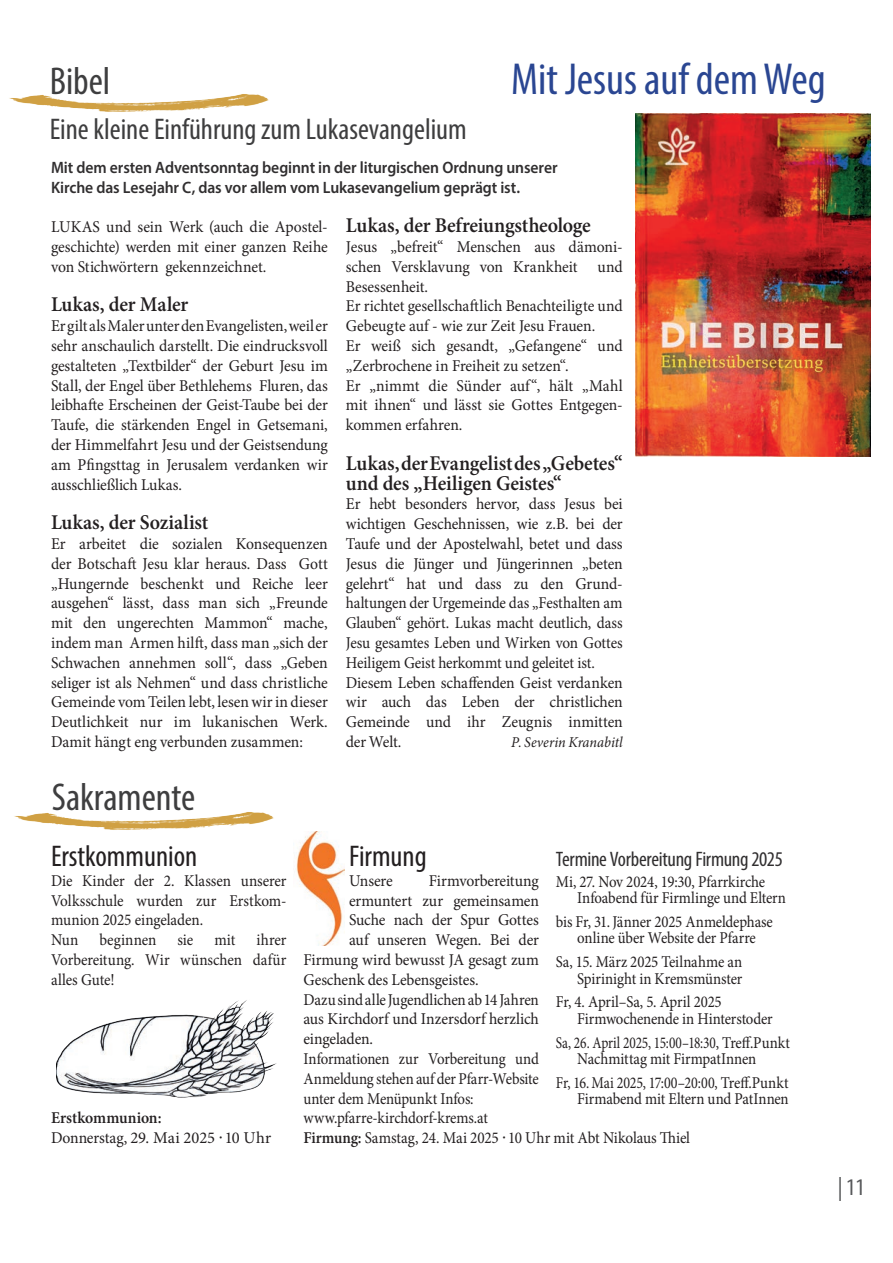
<style>
.page{position:relative;width:893px;height:1263px;background:#fff}
.page>*{position:absolute;margin:0;border:0;box-sizing:border-box;transform-origin:0 0}
.Ü2_Myriad_cond_30_blau{font:condensed 45px "Myriad Pro";color:#2a4692}
.Ü_Myriad_cond_22{font:condensed 39px "Myriad Pro";color:#3e3e3f}
.Ü_Myriad_cond_22-2{font:condensed 30px "Myriad Pro";color:#3e3e3f}
.Ü_Myriad_cond_20{font:condensed 30px "Myriad Pro";color:#231f20}
.Fließtext_Minion_11{font:condensed 30px "Myriad Pro";color:#231f20}
.t1{font:condensed 24px "Myriad Pro";color:#57585a}
.Fließtext_Minion_11-2{font:600 21px/19.8px "Minion Pro";letter-spacing:-.01em;color:#231f20;scale:.95 1}
.Fließtext_Minion_11-3{font:condensed 21px "Myriad Pro";letter-spacing:-.015em;color:#312f30}
.Fließtext_Minion_11-4{font:16.5px/19.8px "Minion Pro";letter-spacing:-.005em;color:#231f20;text-align:justify;scale:.95 1}
.Fließtext_Minion_11-5{font:16.5px/19.8px "Minion Pro";letter-spacing:-.005em;color:#231f20;text-align:justify;scale:.92 1}
.Minion_10_5{font:16.5px/16.5px "Minion Pro";letter-spacing:-.01em;color:#231f20;scale:.9 1}
.Spaltenüberschrift_myr11{font:600 16.5px/19.8px "Myriad Pro";letter-spacing:-.005em;color:#312f30;scale:.95 1}
.Fließtext_Minion_11-6{font:16.5px/19.8px "Minion Pro";letter-spacing:-.005em;color:#231f20;text-align:justify;scale:.9 1}
.Minion_12_semibold{font:16.5px/16.5px "Minion Pro";letter-spacing:-.01em;color:#231f20;text-align:right;scale:.85 1}
.Minion_12_semibold-2{font:16.5px/16.5px "Minion Pro";letter-spacing:-.01em;color:#231f20;scale:.81 1}
.Minion_12_semibold-3{font:16.5px/16.5px "Minion Pro";letter-spacing:-.01em;color:#231f20;scale:.9 1}
.Minion_12_semibold-4{font:16.5px "Minion Pro";letter-spacing:-.01em;color:#231f20;scale:.92 1}
.Fließtext_Minion_11-7{font:italic 15px "Minion Pro";color:#231f20;scale:.95 1}
.s1{font-weight:600}
.s2{font-family:"Myriad Pro"}
</style>
<div class="page">
<img style="left:14px;top:812px;width:260px;height:18px">
<img style="left:9px;top:94px;width:260px;height:18px">
<img style="left:635px;top:113px;width:235px;height:343px">
<img style="left:56px;top:1000px;width:220px;height:98px">
<img style="left:296px;top:831px;width:49px;height:114px">
<p class="Ü_Myriad_cond_22" style="left:50px;top:57px;width:62px">Bibel</p>
<p class="Ü_Myriad_cond_22-2" style="left:50px;top:111px;width:419px">Eine kleine Einführung zum Lukasevangelium</p>
<p class="Ü2_Myriad_cond_30_blau" style="left:511px;top:52px;width:316px">Mit Jesus auf dem Weg</p>
<p class="Spaltenüberschrift_myr11" style="left:51px;top:157px;width:535px">Mit dem ersten Adventsonntag beginnt in der liturgischen Ordnung unserer<br>Kirche das Lesejahr C, das vor allem vom Lukasevangelium geprägt ist.</p>
<p class="Fließtext_Minion_11-4" style="left:51px;top:217px;width:293px">LUKAS und sein Werk (auch die Apostel&shy;geschichte) werden mit einer ganzen Reihe von Stichwörtern gekennzeichnet.</p>
<p class="Fließtext_Minion_11-2" style="left:51px;top:295px;width:146px">Lukas, der Maler</p>
<p class="Fließtext_Minion_11-4" style="left:51px;top:316px;width:293px">Er gilt als Maler unter den Evangelisten, weil er sehr anschaulich darstellt. Die eindrucksvoll gestalteten „Textbilder“ der Geburt Jesu im Stall, der Engel über Bethlehems Fluren, das leibhafte Erscheinen der Geist-Taube bei der Taufe, die stärkenden Engel in Getsemani, der Himmelfahrt Jesu und der Geistsendung am Pfingsttag in Jerusalem verdanken wir ausschließlich Lukas.</p>
<p class="Fließtext_Minion_11-2" style="left:51px;top:512px;width:167px">Lukas, der Sozialist</p>
<p class="Fließtext_Minion_11-4" style="left:51px;top:534px;width:293px">Er arbeitet die sozialen Konsequenzen der Botschaft Jesu klar heraus. Dass Gott „Hungernde beschenkt und Reiche leer ausgehen“ lässt, dass man sich „Freunde mit den ungerechten Mammon“ mache, indem man Armen hilft, dass man „sich der Schwachen annehmen soll“, dass „Geben seliger ist als Nehmen“ und dass christliche Gemeinde vom Teilen lebt, lesen wir in dieser Deutlichkeit nur im lukanischen Werk.<br>Damit hängt eng verbunden zusammen:</p>
<p class="Fließtext_Minion_11-2" style="left:346px;top:215px;width:259px">Lukas, der Befreiungstheologe</p>
<p class="Fließtext_Minion_11-4" style="left:346px;top:237px;width:293px">Jesus „befreit“ Menschen aus dämoni‑ schen Versklavung von Krankheit und Besessenheit.</p>
<p class="Fließtext_Minion_11-4" style="left:346px;top:296px;width:293px">Er richtet gesellschaftlich Benachteiligte und<br>Gebeugte auf - wie zur Zeit Jesu Frauen.</p>
<p class="Fließtext_Minion_11-4" style="left:346px;top:336px;width:293px">Er weiß sich gesandt, „Gefangene“ und „Zerbrochene in Freiheit zu setzen“.</p>
<p class="Fließtext_Minion_11-4" style="left:346px;top:376px;width:293px">Er „nimmt die Sünder auf“, hält „Mahl mit ihnen“ und lässt sie Gottes Entgegen‑ kommen erfahren.</p>
<p class="Fließtext_Minion_11-2" style="left:346px;top:453px;width:293px">Lukas, der Evangelist des „Gebetes“ und des „Heiligen Geistes“</p>
<p class="Fließtext_Minion_11-4" style="left:346px;top:494px;width:293px">Er hebt besonders hervor, dass Jesus bei wichtigen Geschehnissen, wie z.B. bei der Taufe und der Apostelwahl, betet und dass Jesus die Jünger und Jüngerinnen „beten gelehrt“ hat und dass zu den Grund&shy;haltungen der Urgemeinde das „Festhalten am Glauben“ gehört. Lukas macht deutlich, dass Jesu gesamtes Leben und Wirken von Gottes Heiligem Geist herkommt und geleitet ist.</p>
<p class="Fließtext_Minion_11-4" style="left:346px;top:673px;width:293px">Diesem Leben schaffenden Geist verdanken wir auch das Leben der christlichen Gemeinde und ihr Zeugnis inmitten der Welt.</p>
<p class="Fließtext_Minion_11-7" style="left:511px;top:732px;width:119px">P. Severin Kranabitl</p>
<p class="Ü_Myriad_cond_22" style="left:52px;top:774px;width:145px">Sakramente</p>
<p class="Ü_Myriad_cond_20" style="left:51px;top:838px;width:148px">Erstkommunion</p>
<p class="Fließtext_Minion_11-5" style="left:51px;top:871px;width:257px">Die Kinder der 2. Klassen unserer Volksschule wurden zur Erstkom‑ munion 2025 eingeladen.</p>
<p class="Fließtext_Minion_11-5" style="left:51px;top:930px;width:31px">Nun</p>
<p class="Fließtext_Minion_11-5" style="left:100px;top:930px;width:63px">beginnen</p>
<p class="Fließtext_Minion_11-5" style="left:178px;top:930px;width:19px">sie</p>
<p class="Fließtext_Minion_11-5" style="left:214px;top:930px;width:24px">mit</p>
<p class="Fließtext_Minion_11-5" style="left:51px;top:930px;width:257px;text-indent:206px">ihrer Vorbereitung. Wir wünschen dafür alles Gute!</p>
<p class="Fließtext_Minion_11-4" style="left:51px;top:1108px;width:233px"><span class="s1">Erstkommunion:<br></span>Donnerstag, 29. Mai 2025 <span class="s2">·</span> 10 Uhr</p>
<p class="Fließtext_Minion_11" style="left:349px;top:838px;width:79px">Firmung</p>
<p class="Fließtext_Minion_11-4" style="left:349px;top:871px;width:47px">Unsere</p>
<p class="Fließtext_Minion_11-4" style="left:429px;top:871px;width:117px">Firmvorbereitung</p>
<p class="Fließtext_Minion_11-4" style="left:349px;top:890px;width:201px">ermuntert zur gemeinsamen</p>
<p class="Fließtext_Minion_11-4" style="left:349px;top:910px;width:201px">Suche nach der Spur Gottes</p>
<p class="Fließtext_Minion_11-4" style="left:349px;top:930px;width:201px">auf unseren Wegen. Bei der</p>
<p class="Fließtext_Minion_11-4" style="left:303px;top:950px;width:249px">Firmung wird bewusst JA gesagt zum</p>
<p class="Fließtext_Minion_11-4" style="left:303px;top:970px;width:186px">Geschenk des Lebensgeistes.</p>
<p class="Fließtext_Minion_11-5" style="left:303px;top:989px;width:257px">Dazu sind alle Jugendlichen ab 14 Jahren aus Kirchdorf und Inzersdorf herzlich eingeladen.</p>
<p class="Fließtext_Minion_11-6" style="left:303px;top:1049px;width:263px">Informationen zur Vorbereitung und Anmeldung stehen auf der Pfarr-Website unter dem Menüpunkt Infos:</p>
<p class="Fließtext_Minion_11-6" style="left:303px;top:1108px;width:206px">www.pfarre-kirchdorf-krems.at</p>
<p class="Fließtext_Minion_11-3" style="left:556px;top:846px;width:228px">Termine Vorbereitung Firmung 2025</p>
<p class="Minion_10_5" style="left:577px;top:873px;width:233px;text-indent:-21px">Mi, 27. Nov 2024, 19:30, Pfarrkirche<br>Infoabend für Firmlinge und Eltern</p>
<p class="Minion_10_5" style="left:556px;top:913px;width:243px;text-align:center">bis Fr, 31. Jänner 2025 Anmeldephase online über Website der Pfarre</p>
<p class="Minion_10_5" style="left:556px;top:954px;width:209px;text-align:right">Sa, 15. März 2025 Teilnahme an<br>Spirinight in Kremsmünster</p>
<p class="Minion_12_semibold-3" style="left:577px;top:994px;width:219px;text-indent:-21px">Fr, 4. April–Sa, 5. April 2025<br>Firmwochenende in Hinterstoder</p>
<p class="Minion_12_semibold-2" style="left:577px;top:1034px;width:264px;text-indent:-21px">Sa, 26. April 2025, 15:00–18:30, Treff.Punkt<br>Nachmittag mit FirmpatInnen</p>
<p class="Minion_12_semibold" style="left:556px;top:1074px;width:275px">Fr, 16.Mai 2025, 17:00–20:00, Treff.Punkt<br>Firmabend mit Eltern und PatInnen</p>
<p class="Minion_12_semibold-4" style="left:303px;top:1127px;width:422px"><span class="s1">Firmung:</span> Samstag, 24. Mai 2025 <span class="s2">·</span> 10 Uhr mit Abt Nikolaus Thiel</p>
<h3 class="t1" style="left:838px;top:1172px;width:29px">| 11</h3>
</div>
